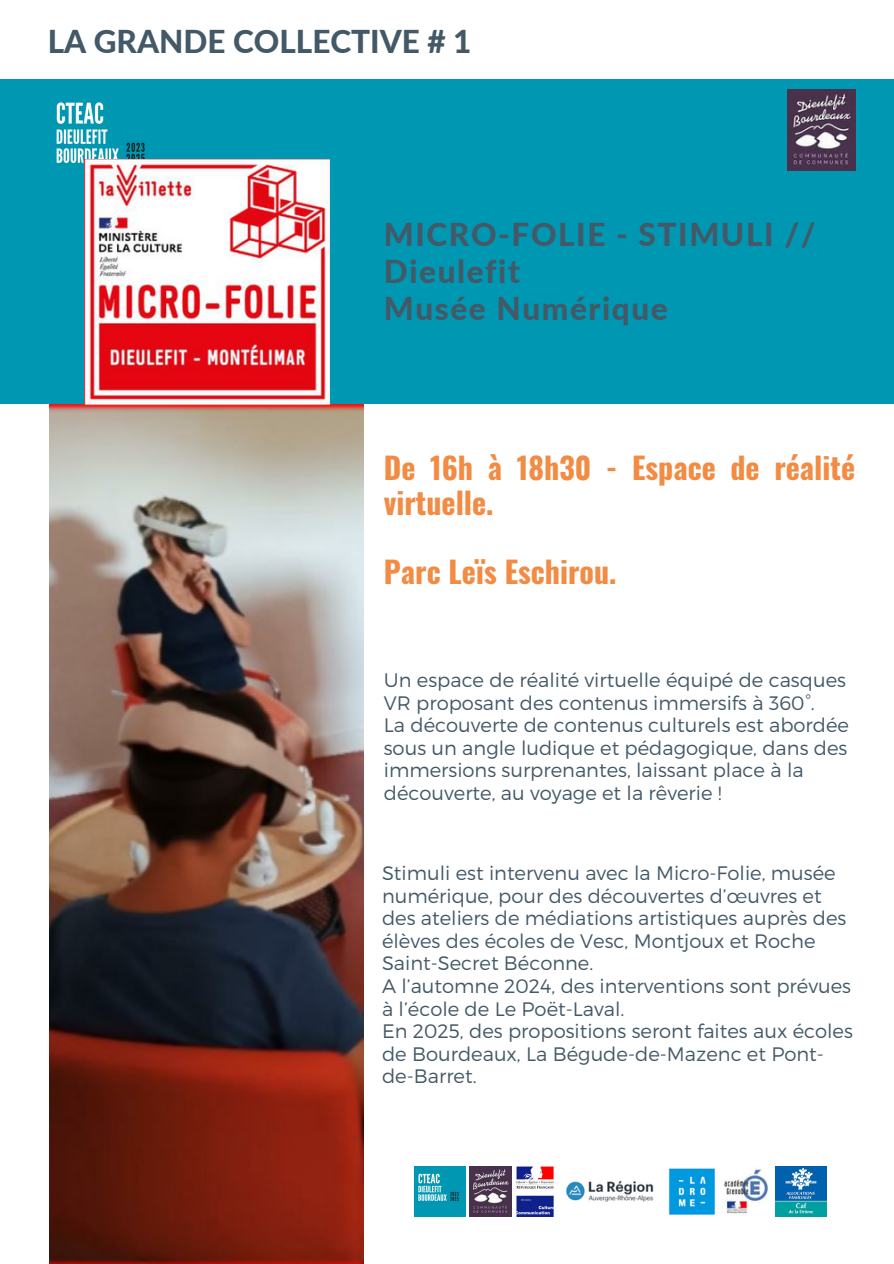
<style>
.page{position:relative;width:894px;height:1264px;background:#fff}
.page>*{position:absolute;margin:0;border:0;box-sizing:border-box;transform-origin:0 0}
.t1{font:800 31.5px/37.2px "Lato";letter-spacing:.05em;color:#435967}
.t2{font:800 31.5px "Lato";color:#435967}
.t3{font:700 30px/34.8px "Oswald";color:#f28b43}
.t4{font:300 19.5px/22.5px "Montserrat";color:#435967}
</style>
<div class="page">
<img style="left:50px;top:404px;width:314px;height:858px">
<div style="left:0;top:80px;width:893px;height:324px;background:#0097b2"></div>
<img style="left:56px;top:102px;width:104px;height:96px">
<img style="left:511px;top:1166px;width:43px;height:50px">
<img style="left:565px;top:1180px;width:89px;height:22px">
<img style="left:668px;top:1168px;width:47px;height:47px">
<img style="left:724px;top:1169px;width:45px;height:45px">
<img style="left:775px;top:1166px;width:50px;height:50px">
<img style="left:415px;top:1166px;width:50px;height:50px">
<img style="left:469px;top:1166px;width:42px;height:50px">
<img style="left:85px;top:160px;width:244px;height:244px">
<img style="left:787px;top:89px;width:67px;height:81px">
<p class="t2" style="left:48px;top:21px;width:425px">LA GRANDE COLLECTIVE # 1</p>
<h2 class="t1" style="left:384px;top:215px;width:433px">MICRO-FOLIE - STIMULI //<br>Dieulefit<br>Musée Numérique</h2>
<h2 class="t3" style="left:384px;top:448px;width:472px">De 16h à 18h30 - Espace de réalité virtuelle.</h2>
<h2 class="t3" style="left:384px;top:553px;width:234px">Parc Leïs Eschirou.</h2>
<p class="t4" style="left:384px;top:668px;width:463px">Un espace de réalité virtuelle équipé de casques<br>VR proposant des contenus immersifs à 360°.</p>
<p class="t4" style="left:384px;top:713px;width:466px">La découverte de contenus culturels est abordée sous un angle ludique et pédagogique, dans des immersions surprenantes, laissant place à la découverte, au voyage et la rêverie !</p>
<p class="t4" style="left:382px;top:861px;width:465px">Stimuli est intervenu avec la Micro-Folie, musée numérique, pour des découvertes d’œuvres et des ateliers de médiations artistiques auprès des élèves des écoles de Vesc, Montjoux et Roche Saint-Secret Béconne.</p>
<p class="t4" style="left:382px;top:973px;width:470px">A l’automne 2024, des interventions sont prévues à l’école de Le Poët-Laval.</p>
<p class="t4" style="left:382px;top:1018px;width:472px">En 2025, des propositions seront faites aux écoles de Bourdeaux, La Bégude-de-Mazenc et Pont&shy;de-Barret.</p>
</div>
